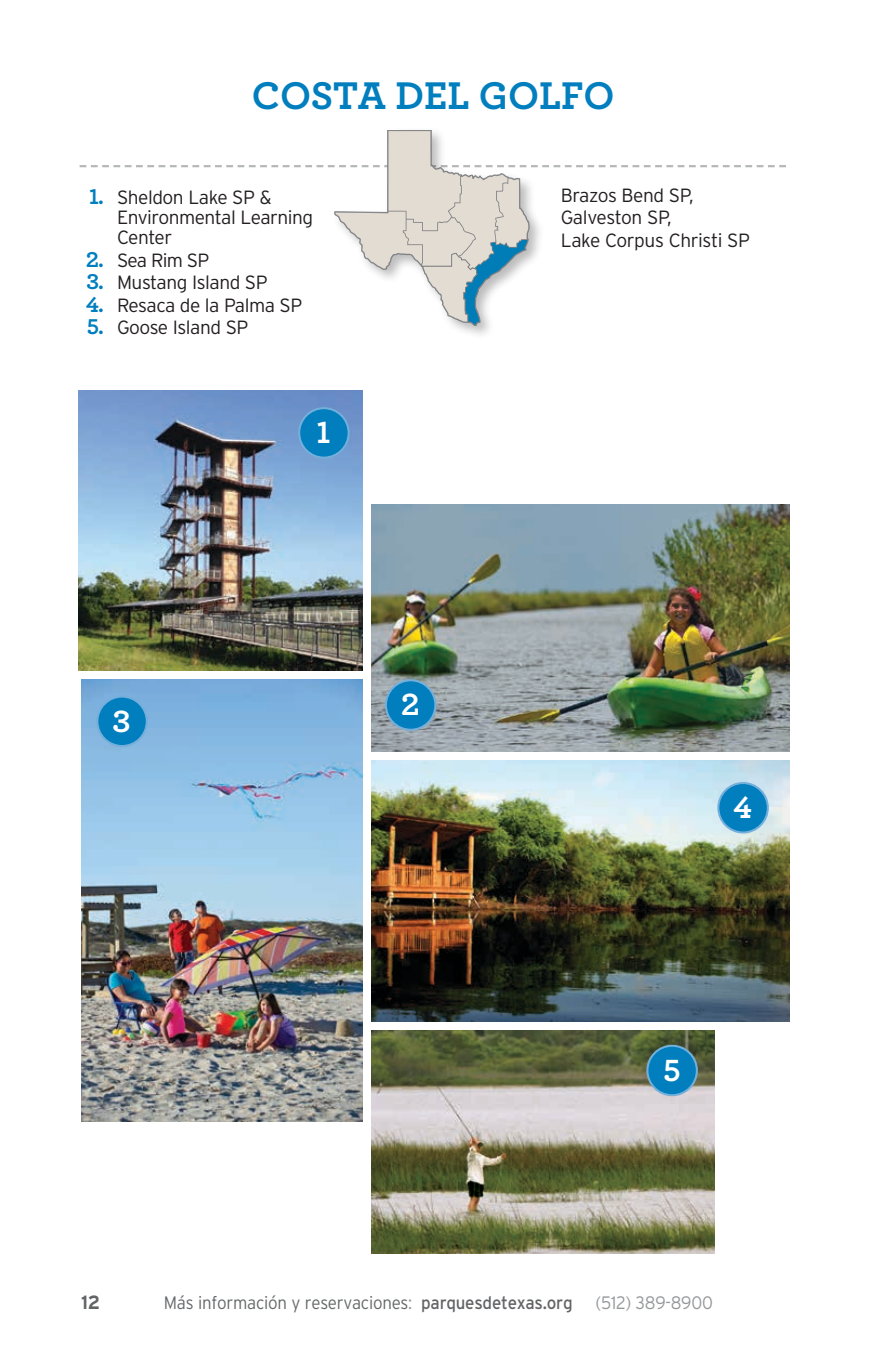
<style>
.page{position:relative;width:871px;height:1357px;background:#fff}
.page>*{position:absolute;margin:0;border:0;box-sizing:border-box;transform-origin:0 0}
.t1{font:40.5px "Archer Bold LF";letter-spacing:-.005em;color:#007ebe}
.t2{font:32.18px "Archer Bold LF";color:#fff}
.t3{font:300 19.12px/20.2px "Interstate";letter-spacing:-.025em;color:#231f20}
.t4{font:700 19.12px "Interstate";color:#636466;scale:.94 1}
.t5{font:300 18px "Interstate";letter-spacing:-.015em;color:#656769;scale:.94 1}
.t6{font:300 18px "Interstate";letter-spacing:-.015em;color:#949698;scale:.94 1}
.s1{font-family:"Archer Bold LF";font-weight:400;font-size:22.5px;color:#007ebe}
.s2{color:#949698}
.s3{font-weight:400;color:#636466}
</style>
<div class="page">
<img style="left:81px;top:679px;width:282px;height:443px">
<img style="left:371px;top:505px;width:419px;height:247px">
<img style="left:79px;top:391px;width:284px;height:280px">
<div style="left:332px;top:127px;width:212px;height:213px;background:#231f20;opacity:.3"></div>
<svg style="left:79px;top:130px;width:707px;height:196px"></svg>
<img style="left:371px;top:760px;width:419px;height:262px">
<img style="left:371px;top:1030px;width:344px;height:223px">
<div style="left:299px;top:408px;width:50px;height:50px;background:#007ebe;border-radius:50%"></div>
<div style="left:298px;top:407px;width:52px;height:52px;border:2px solid #73afda;border-radius:50%"></div>
<div style="left:97px;top:696px;width:50px;height:50px;background:#007ebe;border-radius:50%"></div>
<div style="left:96px;top:695px;width:52px;height:52px;border:2px solid #73afda;border-radius:50%"></div>
<div style="left:647px;top:1046px;width:50px;height:49px;background:#007ebe;border-radius:50%"></div>
<div style="left:646px;top:1045px;width:52px;height:51px;border:2px solid #73afda;border-radius:50%"></div>
<div style="left:386px;top:680px;width:49px;height:50px;background:#007ebe;border-radius:50%"></div>
<div style="left:385px;top:679px;width:51px;height:52px;border:2px solid #73afda;border-radius:50%"></div>
<div style="left:718px;top:783px;width:50px;height:49px;background:#007ebe;border-radius:50%"></div>
<div style="left:717px;top:782px;width:52px;height:51px;border:2px solid #73afda;border-radius:50%"></div>
<p class="t1" style="left:252px;top:70px;width:364px">COSTA DEL GOLFO</p>
<p class="t3" style="left:117px;top:187px;width:198px;text-indent:-28px"><span class="s1">1.</span> Sheldon Lake SP &amp;<br>Environmental Learning<br>Center</p>
<p class="t3" style="left:86px;top:250px;width:125px"><span class="s1">2.</span> Sea Rim SP</p>
<p class="t3" style="left:86px;top:272px;width:183px"><span class="s1">3.</span> Mustang Island SP</p>
<p class="t3" style="left:86px;top:295px;width:218px"><span class="s1">4.</span> Resaca de la Palma SP</p>
<p class="t3" style="left:87px;top:317px;width:163px"><span class="s1">5.</span> Goose Island SP</p>
<h2 class="t2" style="left:316px;top:412px;width:16px">1</h2>
<h2 class="t2" style="left:113px;top:701px;width:20px">3</h2>
<h2 class="t2" style="left:401px;top:684px;width:20px">2</h2>
<p class="t3" style="left:561px;top:184px;width:191px;line-height:22.5px">Brazos Bend SP,<br>Galveston SP,<br>Lake Corpus Christi SP</p>
<h2 class="t2" style="left:733px;top:787px;width:20px">4</h2>
<h2 class="t2" style="left:663px;top:1050px;width:19px">5</h2>
<p class="t4" style="left:81px;top:1291px;width:22px">12</p>
<p class="t5" style="left:164px;top:1292px;width:436px">Más información y reservaciones<span class="s2">:</span> <span class="s3">parquesdetexas.org</span></p>
<p class="t6" style="left:595px;top:1292px;width:126px">(512) 389-8900</p>
</div>
